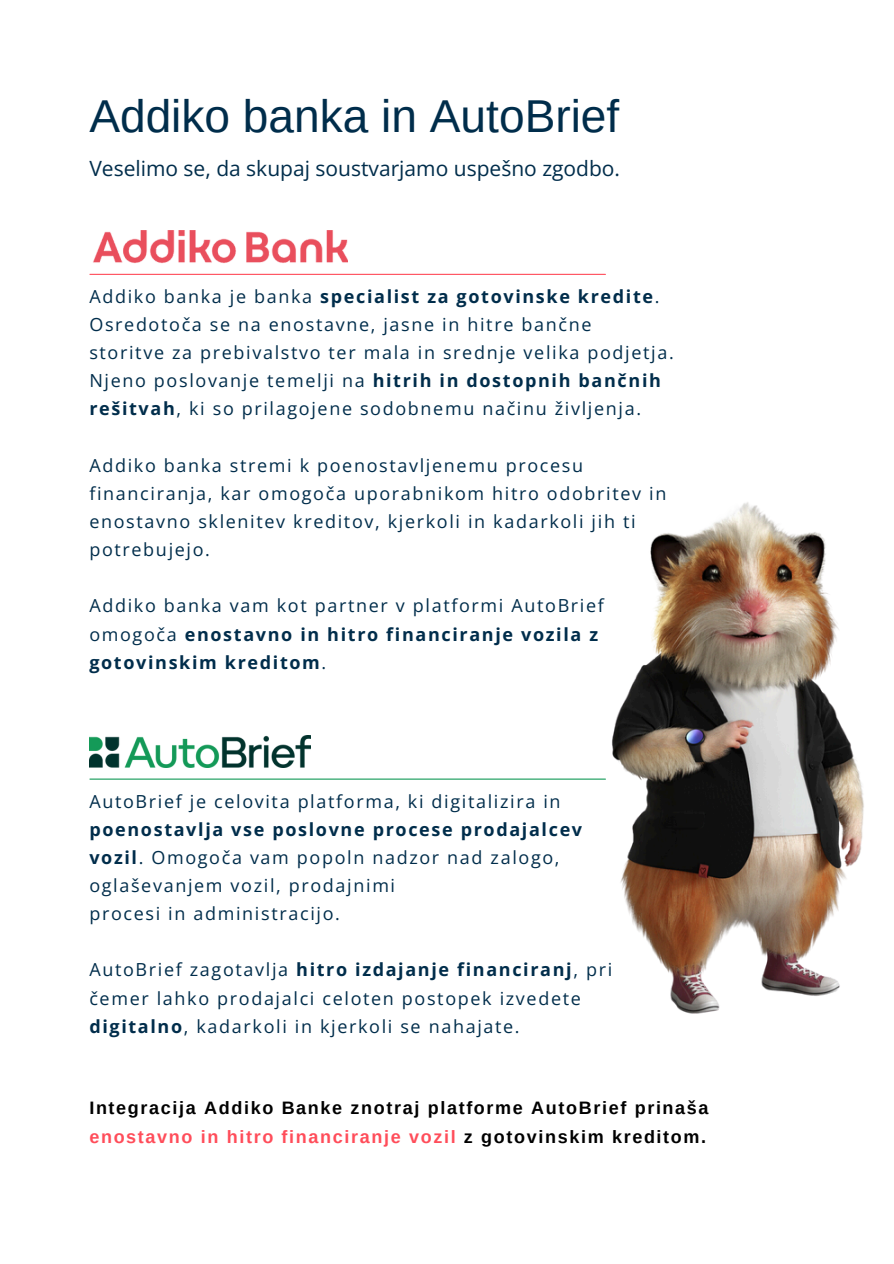
<style>
.page{position:relative;width:894px;height:1264px;background:#fff}
.page>*{position:absolute;margin:0;border:0;box-sizing:border-box;transform-origin:0 0}
.t1{font:46.05px "Arimo";color:#002d4b}
.t2{font:21px "Open Sans";color:#002d4b}
.t3{font:18px/28.2px "Open Sans";letter-spacing:.09em;color:#002d4b}
.t4{font:700 18px/28.2px "Arimo";letter-spacing:.09em;color:#000}
.t5{font:700 18px/28.2px "Open Sans";letter-spacing:.09em;color:#002d4b}
.s1{font-weight:700}
.s2{font-weight:400}
.s3{color:#ff4d5a}
</style>
<div class="page">
<img style="left:524px;top:502px;width:340px;height:512px">
<hr style="left:90px;top:274px;width:515px;height:1px;background:#ff4d5a">
<img style="left:93px;top:230px;width:254px;height:33px">
<hr style="left:90px;top:778px;width:515px;height:1px;background:#149a58">
<img style="left:89px;top:735px;width:221px;height:32px">
<h1 class="t1" style="left:89px;top:90px;width:531px">Addiko banka in AutoBrief</h1>
<p class="t2" style="left:89px;top:153px;width:532px">Veselimo se, da skupaj soustvarjamo uspešno zgodbo.</p>
<p class="t3" style="left:89px;top:282px;width:585px">Addiko banka je banka <span class="s1">specialist za gotovinske kredite</span>.<br>Osredotoča se na enostavne, jasne in hitre bančne<br>storitve za prebivalstvo ter mala in srednje velika podjetja.<br>Njeno poslovanje temelji na <span class="s1">hitrih in dostopnih bančnih rešitvah</span>, ki so prilagojene sodobnemu načinu življenja.</p>
<p class="t3" style="left:89px;top:450px;width:578px">Addiko banka stremi k poenostavljenemu procesu financiranja, kar omogoča uporabnikom hitro odobritev in enostavno sklenitev kreditov, kjerkoli in kadarkoli jih ti potrebujejo.</p>
<p class="t5" style="left:89px;top:591px;width:516px"><span class="s2">Addiko banka vam kot partner v platformi AutoBrief omogoča</span> enostavno in hitro financiranje vozila z gotovinskim kreditom<span class="s2">.</span></p>
<p class="t3" style="left:89px;top:786px;width:494px">AutoBrief je celovita platforma, ki digitalizira in <span class="s1">poenostavlja vse poslovne procese prodajalcev</span></p>
<p class="t3" style="left:89px;top:842px;width:471px"><span class="s1">vozil</span>. Omogoča vam popoln nadzor nad zalogo, oglaševanjem vozil, prodajnimi</p>
<p class="t3" style="left:89px;top:899px;width:252px">procesi in administracijo.</p>
<p class="t3" style="left:89px;top:955px;width:524px">AutoBrief zagotavlja <span class="s1">hitro izdajanje financiranj</span>, pri čemer lahko prodajalci celoten postopek izvedete <span class="s1">digitalno</span>, kadarkoli in kjerkoli se nahajate.</p>
<h2 class="t4" style="left:89px;top:1094px;width:620px">Integracija Addiko Banke znotraj platforme AutoBrief prinaša <span class="s3">enostavno in hitro financiranje vozil</span> z gotovinskim kreditom.</h2>
</div>
